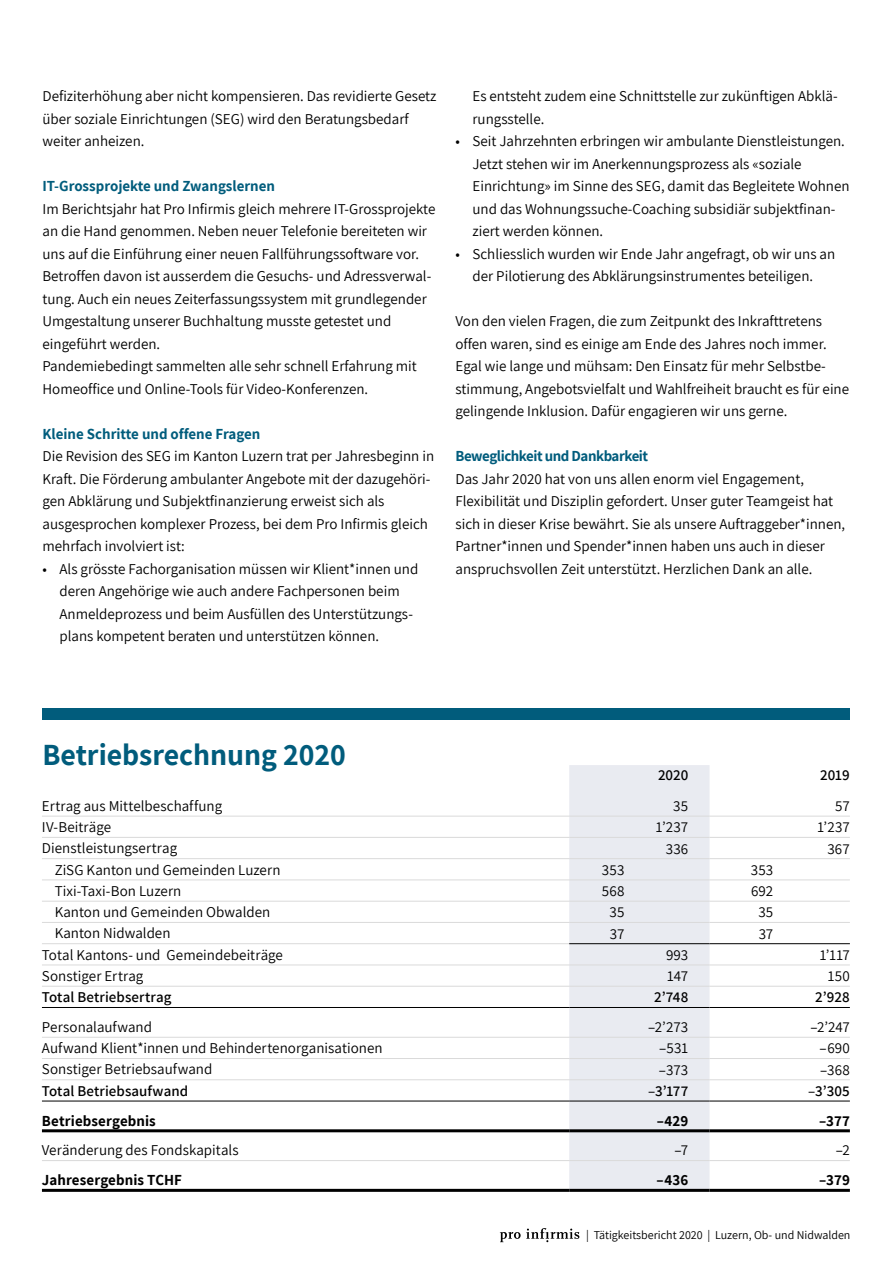
<style>
.page{position:relative;width:893px;height:1263px;background:#fff}
.page>*{position:absolute;margin:0;border:0;box-sizing:border-box;transform-origin:0 0}
.t1{font:700 30px "Assistant";color:#015c7c}
.t2{font:15px/22.5px "Assistant";color:#000}
.t3{font:600 15px "Assistant";letter-spacing:.005em;color:#000}
.t4{font:700 15px "Assistant";letter-spacing:-.005em;color:#015c7c}
.t5{font:700 15px "Assistant";letter-spacing:.005em;color:#000}
.t6{font:700 15px "Assistant";letter-spacing:-.03em;color:#015c7c}
.t7{font:12px "Assistant";color:#000}
</style>
<div class="page">
<svg style="left:500px;top:1228px;width:79px;height:14px"></svg>
<div style="left:42px;top:709px;width:808px;height:11px;background:#015c7c"></div>
<div style="left:569px;top:765px;width:141px;height:424px;background:#e9ebf1"></div>
<hr style="left:42px;top:816px;width:527px;height:1px;background:#dadada">
<hr style="left:569px;top:816px;width:141px;height:1px;background:#dadada">
<hr style="left:710px;top:816px;width:140px;height:1px;background:#dadada">
<hr style="left:42px;top:837px;width:527px;height:1px;background:#dadada">
<hr style="left:569px;top:837px;width:141px;height:1px;background:#dadada">
<hr style="left:710px;top:837px;width:140px;height:1px;background:#dadada">
<hr style="left:42px;top:858px;width:527px;height:1px;background:#dadada">
<hr style="left:569px;top:858px;width:141px;height:1px;background:#dadada">
<hr style="left:710px;top:858px;width:140px;height:1px;background:#dadada">
<hr style="left:42px;top:879px;width:527px;height:1px;background:#dadada">
<hr style="left:569px;top:879px;width:141px;height:1px;background:#dadada">
<hr style="left:710px;top:879px;width:140px;height:1px;background:#dadada">
<hr style="left:42px;top:901px;width:527px;height:1px;background:#dadada">
<hr style="left:569px;top:901px;width:141px;height:1px;background:#dadada">
<hr style="left:710px;top:901px;width:140px;height:1px;background:#dadada">
<hr style="left:42px;top:922px;width:527px;height:1px;background:#dadada">
<hr style="left:569px;top:922px;width:141px;height:1px;background:#dadada">
<hr style="left:710px;top:922px;width:140px;height:1px;background:#dadada">
<hr style="left:42px;top:943px;width:527px;height:1px;background:#dadada">
<hr style="left:42px;top:964px;width:527px;height:1px;background:#dadada">
<hr style="left:569px;top:964px;width:141px;height:1px;background:#dadada">
<hr style="left:710px;top:964px;width:140px;height:1px;background:#dadada">
<hr style="left:42px;top:986px;width:527px;height:1px;background:#dadada">
<hr style="left:569px;top:986px;width:141px;height:1px;background:#dadada">
<hr style="left:710px;top:986px;width:140px;height:1px;background:#dadada">
<hr style="left:42px;top:1037px;width:527px;height:1px;background:#dadada">
<hr style="left:569px;top:1037px;width:141px;height:1px;background:#dadada">
<hr style="left:710px;top:1037px;width:140px;height:1px;background:#dadada">
<hr style="left:42px;top:1058px;width:527px;height:1px;background:#dadada">
<hr style="left:569px;top:1058px;width:141px;height:1px;background:#dadada">
<hr style="left:710px;top:1058px;width:140px;height:1px;background:#dadada">
<hr style="left:42px;top:1079px;width:527px;height:1px;background:#dadada">
<hr style="left:569px;top:1079px;width:141px;height:1px;background:#dadada">
<hr style="left:710px;top:1079px;width:140px;height:1px;background:#dadada">
<hr style="left:42px;top:1160px;width:527px;height:1px;background:#dadada">
<hr style="left:569px;top:1160px;width:141px;height:1px;background:#dadada">
<hr style="left:710px;top:1160px;width:140px;height:1px;background:#dadada">
<hr style="left:42px;top:1007px;width:527px;height:1px;background:#000">
<hr style="left:569px;top:1007px;width:141px;height:1px;background:#000">
<hr style="left:710px;top:1007px;width:140px;height:1px;background:#000">
<hr style="left:42px;top:1101px;width:527px;height:1px;background:#000">
<hr style="left:569px;top:1101px;width:141px;height:1px;background:#000">
<hr style="left:710px;top:1101px;width:140px;height:1px;background:#000">
<hr style="left:42px;top:1129px;width:527px;height:3px;background:#000">
<hr style="left:569px;top:1129px;width:141px;height:3px;background:#000">
<hr style="left:710px;top:1129px;width:140px;height:3px;background:#000">
<hr style="left:42px;top:1189px;width:527px;height:3px;background:#000">
<hr style="left:569px;top:1189px;width:141px;height:3px;background:#000">
<hr style="left:710px;top:1189px;width:140px;height:3px;background:#000">
<hr style="left:569px;top:943px;width:141px;height:1px;background:#000">
<hr style="left:710px;top:943px;width:140px;height:1px;background:#000">
<p class="t2" style="left:43px;top:84px;width:395px">Defiziterhöhung aber nicht kompensieren. Das revidierte Gesetz über soziale Einrichtungen (SEG) wird den Beratungsbedarf weiter anheizen.</p>
<h3 class="t4" style="left:43px;top:176px;width:234px">IT-Grossprojekte und Zwangslernen</h3>
<p class="t2" style="left:43px;top:197px;width:394px">Im Berichtsjahr hat Pro Infirmis gleich mehrere IT-Grossprojekte an die Hand genommen. Neben neuer Telefonie bereiteten wir uns auf die Einführung einer neuen Fallführungssoftware vor.<br>Betroffen davon ist ausserdem die Gesuchs- und Adressverwal&shy;tung. Auch ein neues Zeiterfassungssystem mit grundlegender Umgestaltung unserer Buchhaltung musste getestet und eingeführt werden.</p>
<p class="t2" style="left:43px;top:354px;width:376px">Pandemiebedingt sammelten alle sehr schnell Erfahrung mit<br>Homeoffice und Online-Tools für Video-Konferenzen.</p>
<h3 class="t4" style="left:43px;top:423px;width:219px">Kleine Schritte und offene Fragen</h3>
<p class="t2" style="left:43px;top:444px;width:393px">Die Revision des SEG im Kanton Luzern trat per Jahresbeginn in Kraft. Die Förderung ambulanter Angebote mit der dazugehöri&shy;gen Abklärung und Subjektfinanzierung erweist sich als ausgesprochen komplexer Prozess, bei dem Pro Infirmis gleich mehrfach involviert ist:</p>
<p class="t2" style="left:43px;top:557px;width:6px">•</p>
<p class="t2" style="left:60px;top:557px;width:360px">Als grösste Fachorganisation müssen wir Klient*innen und deren Angehörige wie auch andere Fachpersonen beim Anmeldeprozess und beim Ausfüllen des Unterstützungs&shy;plans kompetent beraten und unterstützen können.</p>
<p class="t2" style="left:472px;top:84px;width:365px">Es entsteht zudem eine Schnittstelle zur zukünftigen Abklä&shy;rungsstelle.</p>
<p class="t2" style="left:455px;top:129px;width:6px">•</p>
<p class="t2" style="left:472px;top:129px;width:379px">Seit Jahrzehnten erbringen wir ambulante Dienstleistungen.<br>Jetzt stehen wir im Anerkennungsprozess als «soziale Einrichtung» im Sinne des SEG, damit das Begleitete Wohnen und das Wohnungssuche-Coaching subsidiär subjektfinan&shy;ziert werden können.</p>
<p class="t2" style="left:455px;top:242px;width:6px">•</p>
<p class="t2" style="left:472px;top:242px;width:364px">Schliesslich wurden wir Ende Jahr angefragt, ob wir uns an der Pilotierung des Abklärungsinstrumentes beteiligen.</p>
<p class="t2" style="left:455px;top:309px;width:395px">Von den vielen Fragen, die zum Zeitpunkt des Inkrafttretens offen waren, sind es einige am Ende des Jahres noch immer.<br>Egal wie lange und mühsam: Den Einsatz für mehr Selbstbe&shy;stimmung, Angebotsvielfalt und Wahlfreiheit braucht es für eine gelingende Inklusion. Dafür engagieren wir uns gerne.</p>
<h3 class="t6" style="left:455px;top:446px;width:194px">Beweglichkeit und Dankbarkeit</h3>
<p class="t2" style="left:455px;top:467px;width:391px">Das Jahr 2020 hat von uns allen enorm viel Engagement, Flexibilität und Disziplin gefordert. Unser guter Teamgeist hat sich in dieser Krise bewährt. Sie als unsere Auftraggeber*innen, Partner*innen und Spender*innen haben uns auch in dieser anspruchsvollen Zeit unterstützt. Herzlichen Dank an alle.</p>
<h2 class="t1" style="left:43px;top:734px;width:305px">Betriebsrechnung 2020</h2>
<p class="t3" style="left:658px;top:765px;width:32px">2020</p>
<p class="t3" style="left:820px;top:765px;width:31px">2019</p>
<p class="t2" style="left:42px;top:794px;width:182px">Ertrag aus Mittelbeschaffung</p>
<p class="t2" style="left:673px;top:794px;width:16px">35</p>
<p class="t2" style="left:835px;top:794px;width:16px">57</p>
<p class="t2" style="left:42px;top:815px;width:71px">IV-Beiträge</p>
<p class="t2" style="left:656px;top:815px;width:34px">1’237</p>
<p class="t2" style="left:817px;top:815px;width:34px">1’237</p>
<p class="t2" style="left:42px;top:836px;width:137px">Dienstleistungsertrag</p>
<p class="t2" style="left:666px;top:836px;width:24px">336</p>
<p class="t2" style="left:827px;top:836px;width:24px">367</p>
<p class="t2" style="left:55px;top:858px;width:227px">ZiSG Kanton und Gemeinden Luzern</p>
<p class="t2" style="left:602px;top:858px;width:24px">353</p>
<p class="t2" style="left:751px;top:858px;width:24px">353</p>
<p class="t2" style="left:55px;top:879px;width:128px">Tixi-Taxi-Bon Luzern</p>
<p class="t2" style="left:602px;top:879px;width:24px">568</p>
<p class="t2" style="left:751px;top:879px;width:24px">692</p>
<p class="t2" style="left:55px;top:900px;width:217px">Kanton und Gemeinden Obwalden</p>
<p class="t2" style="left:609px;top:900px;width:16px">35</p>
<p class="t2" style="left:758px;top:900px;width:16px">35</p>
<p class="t2" style="left:55px;top:921px;width:117px">Kanton Nidwalden</p>
<p class="t2" style="left:610px;top:922px;width:16px">37</p>
<p class="t2" style="left:759px;top:922px;width:16px">37</p>
<p class="t2" style="left:42px;top:943px;width:243px">Total Kantons- und Gemeindebeiträge</p>
<p class="t2" style="left:666px;top:943px;width:24px">993</p>
<p class="t2" style="left:820px;top:943px;width:32px">1’117</p>
<p class="t2" style="left:42px;top:964px;width:103px">Sonstiger Ertrag</p>
<p class="t2" style="left:667px;top:964px;width:22px">147</p>
<p class="t2" style="left:828px;top:964px;width:24px">150</p>
<p class="t3" style="left:42px;top:987px;width:131px">Total Betriebsertrag</p>
<p class="t3" style="left:654px;top:987px;width:36px">2’748</p>
<p class="t3" style="left:815px;top:987px;width:36px">2’928</p>
<p class="t2" style="left:42px;top:1015px;width:112px">Personalaufwand</p>
<p class="t2" style="left:648px;top:1015px;width:42px">–2’273</p>
<p class="t2" style="left:810px;top:1015px;width:41px">–2’247</p>
<p class="t2" style="left:42px;top:1036px;width:342px">Aufwand Klient*innen und Behindertenorganisationen</p>
<p class="t2" style="left:659px;top:1036px;width:31px">–531</p>
<p class="t2" style="left:820px;top:1036px;width:32px">–690</p>
<p class="t2" style="left:42px;top:1057px;width:172px">Sonstiger Betriebsaufwand</p>
<p class="t2" style="left:659px;top:1058px;width:31px">–373</p>
<p class="t2" style="left:820px;top:1058px;width:31px">–368</p>
<p class="t3" style="left:42px;top:1080px;width:148px">Total Betriebsaufwand</p>
<p class="t3" style="left:648px;top:1080px;width:42px">–3’177</p>
<p class="t3" style="left:808px;top:1080px;width:43px">–3’305</p>
<p class="t5" style="left:42px;top:1110px;width:115px">Betriebsergebnis</p>
<p class="t5" style="left:657px;top:1110px;width:33px">–429</p>
<p class="t5" style="left:819px;top:1110px;width:32px">–377</p>
<p class="t2" style="left:42px;top:1138px;width:198px">Veränderung des Fondskapitals</p>
<p class="t2" style="left:674px;top:1138px;width:15px">–7</p>
<p class="t2" style="left:836px;top:1138px;width:16px">–2</p>
<p class="t5" style="left:42px;top:1170px;width:142px">Jahresergebnis TCHF</p>
<p class="t5" style="left:657px;top:1170px;width:33px">–436</p>
<p class="t5" style="left:819px;top:1170px;width:32px">–379</p>
<p class="t7" style="left:586px;top:1226px;width:266px">| Tätigkeitsbericht 2020 | Luzern, Ob- und Nidwalden</p>
</div>
